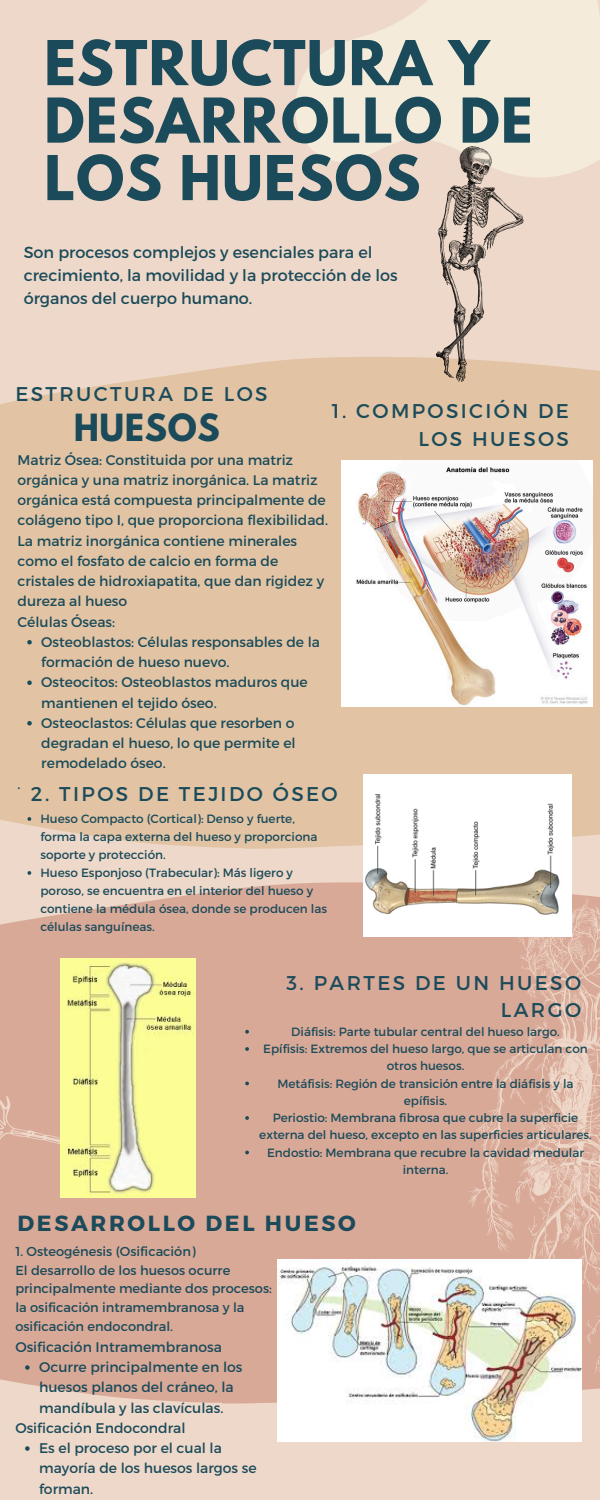
<style>
.page{position:relative;width:600px;height:1500px;background:#eed8c9}
.page>*{position:absolute;margin:0;border:0;box-sizing:border-box;transform-origin:0 0}
.t1{font:700 54.8px/57.5px "League Spartan";letter-spacing:.02em;color:#1b4b5a}
.t2{font:700 33.2px "League Spartan";letter-spacing:.02em;color:#1b4b5a}
.t3{font:700 21.9px "Montserrat";letter-spacing:.12em;color:#1b4b5a}
.t4{font:19.9px/27.8px "Montserrat";letter-spacing:.12em;color:#1b4b5a;text-align:right}
.t5{font:16px/23.2px "Montserrat";color:#1b4b5a}
.t6{font:14px/20.2px "Montserrat";color:#1b4b5a}
.t7{font:13px/18.8px "Montserrat";color:#1b4b5a}
.t8{font:12px/18px "Montserrat";color:#1b4b5a;text-align:center}
</style>
<div class="page">
<svg style="left:295px;top:0;width:305px;height:177px;fill:#f4ebdb"></svg>
<div style="left:0;top:882px;width:600px;height:521px;background:#d9a998"></div>
<div style="left:0;top:357px;width:600px;height:492px;background:#e2c4a4"></div>
<svg style="left:467px;top:898px;width:133px;height:544px;fill:#d9a998"></svg>
<div style="left:0;top:1062px;width:166px;height:151px;background:#d9a998"></div>
<svg style="left:436px;top:146px;width:88px;height:236px"></svg>
<img style="left:342px;top:461px;width:251px;height:245px">
<img style="left:363px;top:775px;width:208px;height:162px">
<img style="left:60px;top:959px;width:136px;height:239px">
<img style="left:278px;top:1260px;width:303px;height:181px">
<svg style="left:27px;top:640px;width:5px;height:5px"></svg>
<svg style="left:27px;top:681px;width:5px;height:4px"></svg>
<svg style="left:27px;top:721px;width:5px;height:5px"></svg>
<svg style="left:28px;top:817px;width:3px;height:4px"></svg>
<svg style="left:28px;top:871px;width:3px;height:4px"></svg>
<svg style="left:25px;top:1365px;width:5px;height:5px"></svg>
<svg style="left:25px;top:1446px;width:5px;height:5px"></svg>
<svg style="left:245px;top:1030px;width:4px;height:4px"></svg>
<svg style="left:245px;top:1047px;width:4px;height:4px"></svg>
<svg style="left:245px;top:1082px;width:4px;height:3px"></svg>
<svg style="left:245px;top:1116px;width:4px;height:4px"></svg>
<svg style="left:245px;top:1151px;width:4px;height:3px"></svg>
<h4 class="t1" style="left:44px;top:41px;width:490px">ESTRUCTURA Y<br>DESARROLLO DE<br>LOS HUESOS</h4>
<h4 class="t5" style="left:24px;top:240px;width:375px">Son procesos complejos y esenciales para el crecimiento, la movilidad y la protección de los órganos del cuerpo humano.</h4>
<h2 class="t4" style="left:15px;top:379px;width:254px">ESTRUCTURA DE LOS</h2>
<h4 class="t2" style="left:74px;top:411px;width:148px">HUESOS</h4>
<h6 class="t4" style="left:332px;top:396px;width:239px">1. COMPOSICIÓN DE<br>LOS HUESOS</h6>
<p class="t6" style="left:18px;top:449px;width:312px">Matriz Ósea: Constituida por una matriz orgánica y una matriz inorgánica. La matriz orgánica está compuesta principalmente de colágeno tipo I, que proporciona flexibilidad.<br>La matriz inorgánica contiene minerales como el fosfato de calcio en forma de cristales de hidroxiapatita, que dan rigidez y dureza al hueso<br>Células Óseas:</p>
<p class="t6" style="left:41px;top:631px;width:280px">Osteoblastos: Células responsables de la formación de hueso nuevo.</p>
<p class="t6" style="left:41px;top:671px;width:268px">Osteocitos: Osteoblastos maduros que mantienen el tejido óseo.</p>
<h6 class="t6" style="left:41px;top:712px;width:256px;text-align:justify">Osteoclastos: Células que resorben o degradan el hueso, lo que permite el remodelado óseo.</h6>
<p class="t6" style="left:18px;top:773px;width:5px">.</p>
<p class="t4" style="left:31px;top:779px;width:308px">2. TIPOS DE TEJIDO ÓSEO</p>
<p class="t8" style="left:40px;top:809px;width:279px;text-align:left">Hueso Compacto (Cortical): Denso y fuerte, forma la capa externa del hueso y proporciona soporte y protección.</p>
<p class="t8" style="left:40px;top:863px;width:288px;text-align:left">Hueso Esponjoso (Trabecular): Más ligero y poroso, se encuentra en el interior del hueso y contiene la médula ósea, donde se producen las células sanguíneas.</p>
<h3 class="t4" style="left:286px;top:968px;width:296px">3. PARTES DE UN HUESO<br>LARGO</h3>
<p class="t8" style="left:291px;top:1022px;width:270px">Diáfisis: Parte tubular central del hueso largo.</p>
<p class="t8" style="left:263px;top:1040px;width:326px;line-height:17.2px">Epífisis: Extremos del hueso largo, que se articulan con otros huesos.</p>
<p class="t8" style="left:278px;top:1074px;width:298px;line-height:17.2px">Metáfisis: Región de transición entre la diáfisis y la epífisis.</p>
<p class="t8" style="left:259px;top:1109px;width:334px;line-height:17.2px">Periostio: Membrana fibrosa que cubre la superficie externa del hueso, excepto en las superficies articulares.</p>
<p class="t8" style="left:267px;top:1143px;width:319px;line-height:17.2px">Endostio: Membrana que recubre la cavidad medular interna.</p>
<p class="t3" style="left:18px;top:1209px;width:340px">DESARROLLO DEL HUESO</p>
<p class="t7" style="left:15px;top:1241px;width:258px">1. Osteogénesis (Osificación)<br>El desarrollo de los huesos ocurre principalmente mediante dos procesos: la osificación intramembranosa y la osificación endocondral.</p>
<p class="t6" style="left:15px;top:1336px;width:208px">Osificación Intramembranosa</p>
<p class="t6" style="left:39px;top:1356px;width:205px">Ocurre principalmente en los huesos planos del cráneo, la mandíbula y las clavículas.</p>
<p class="t6" style="left:15px;top:1417px;width:172px">Osificación Endocondral</p>
<h4 class="t6" style="left:39px;top:1437px;width:219px">Es el proceso por el cual la mayoría de los huesos largos se forman.</h4>
</div>
